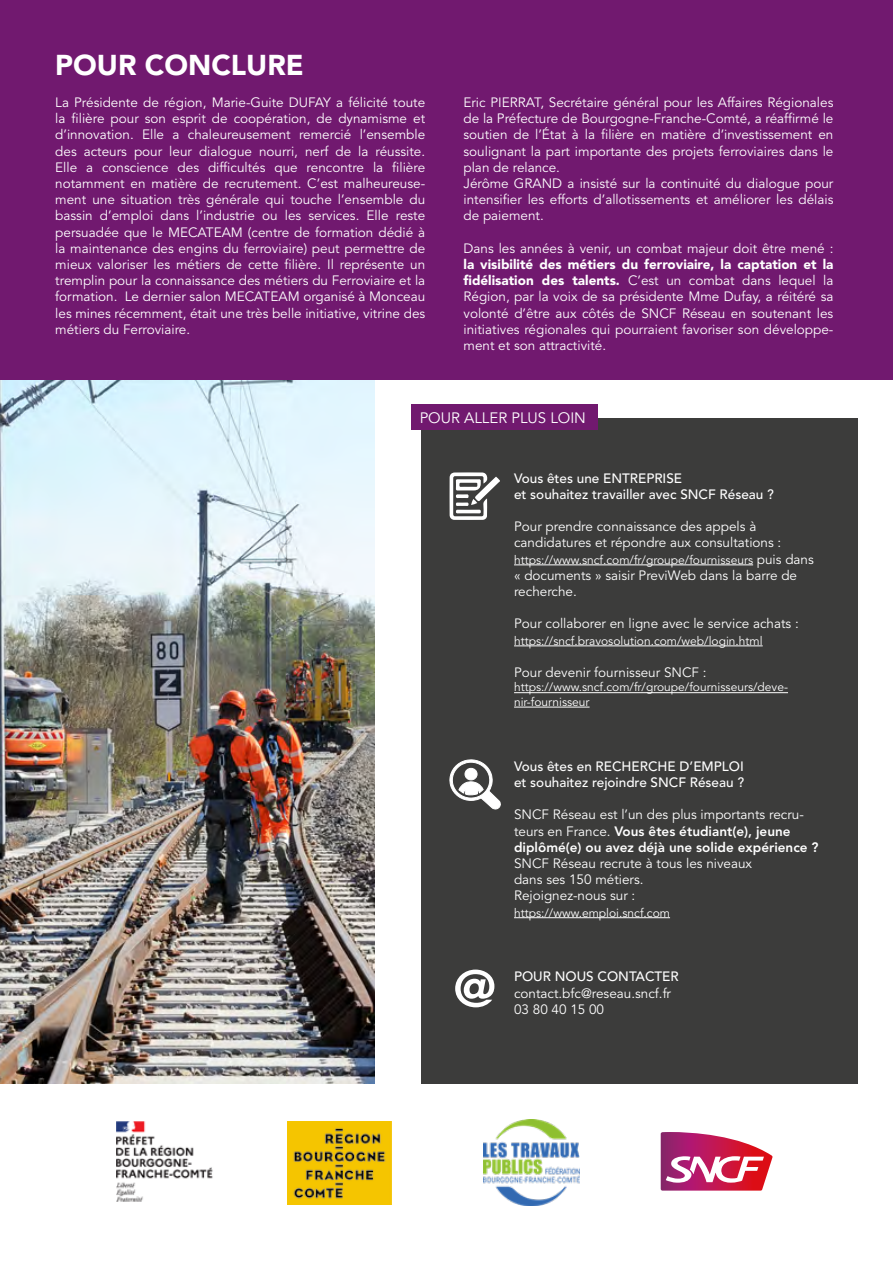
<style>
.page{position:relative;width:893px;height:1263px;background:#fff}
.page>*{position:absolute;margin:0;border:0;box-sizing:border-box;transform-origin:0 0}
.t1{font:900 28.5px "Avenir LT Std";color:#fff}
.t2{font:15px "Avenir LT Std";color:#fff}
.t3{font:13.5px/16.2px "Avenir LT Std";color:#fff}
.t4{font:500 13.5px/16.2px "Avenir LT Std";color:#fff}
.t5{font:800 13.5px/16.2px "Avenir LT Std";color:#fff}
.t6{font:12px/14.4px "Avenir LT Std";color:#fff}
.s1{font-weight:900}
.s2{font-size:13.5px}
.s3{font-weight:400}
</style>
<div class="page">
<div style="left:421px;top:418px;width:437px;height:665px;background:#3c3c3b"></div>
<div style="left:411px;top:404px;width:186px;height:26px;background:#71196f"></div>
<svg style="left:450px;top:472px;width:50px;height:48px"></svg>
<hr style="left:514px;top:564px;width:239px;height:1px;background:#fff">
<hr style="left:514px;top:645px;width:249px;height:1px;background:#fff">
<hr style="left:514px;top:692px;width:274px;height:1px;background:#fff">
<hr style="left:514px;top:707px;width:76px;height:1px;background:#fff">
<hr style="left:514px;top:917px;width:156px;height:1px;background:#fff">
<svg style="left:455px;top:969px;width:39px;height:38px"></svg>
<svg style="left:449px;top:759px;width:52px;height:51px"></svg>
<div style="left:465px;top:768px;width:12px;height:12px;background:#fff;border-radius:50%"></div>
<div style="left:465px;top:768px;width:12px;height:12px;border:1px solid #fff;border-radius:50%"></div>
<img style="left:0;top:380px;width:374px;height:703px">
<div style="left:0;top:0;width:893px;height:380px;background:#71196f"></div>
<svg style="left:661px;top:1132px;width:111px;height:58px"></svg>
<img style="left:483px;top:1120px;width:96px;height:86px">
<img style="left:287px;top:1121px;width:105px;height:83px">
<img style="left:116px;top:1121px;width:97px;height:81px">
<h1 class="t1" style="left:55px;top:48px;width:250px">POUR CONCLURE</h1>
<p class="t3" style="left:55px;top:95px;width:371px;text-align:justify">La Présidente de région, Marie-Guite DUFAY a félicité toute la filière pour son esprit de coopération, de dynamisme et d’innovation. Elle a chaleureusement remercié l’ensemble des acteurs pour leur dialogue nourri, nerf de la réussite.<br>Elle a conscience des difficultés que rencontre la filière notamment en matière de recrutement. C’est malheureuse&shy;ment une situation très générale qui touche l’ensemble du bassin d’emploi dans l’industrie ou les services. Elle reste persuadée que le MECATEAM (centre de formation dédié à la maintenance des engins du ferroviaire) peut permettre de mieux valoriser les métiers de cette filière. Il représente un tremplin pour la connaissance des métiers du Ferroviaire et la formation. Le dernier salon MECATEAM organisé à Monceau les mines récemment, était une très belle initiative, vitrine des métiers du Ferroviaire.</p>
<p class="t3" style="left:463px;top:95px;width:371px">Eric PIERRAT, Secrétaire général pour les Affaires Régionales de la Préfecture de Bourgogne-Franche-Comté, a réaffirmé le soutien de l’État à la filière en matière d’investissement en soulignant la part importante des projets ferroviaires dans le plan de relance.<br>Jérôme GRAND a insisté sur la continuité du dialogue pour intensifier les efforts d’allotissements et améliorer les délais de paiement.</p>
<p class="t3" style="left:463px;top:240px;width:371px">Dans les années à venir, un combat majeur doit être mené :</p>
<p class="t3" style="left:463px;top:257px;width:371px;text-align:justify"><span class="s1">la visibilité des métiers du ferroviaire, la captation et la fidélisation des talents.</span> C’est un combat dans lequel la Région, par la voix de sa présidente Mme Dufay, a réitéré sa volonté d’être aux côtés de SNCF Réseau en soutenant les initiatives régionales qui pourraient favoriser son développe&shy;ment et son attractivité.</p>
<p class="t2" style="left:420px;top:409px;width:168px">POUR ALLER PLUS LOIN</p>
<p class="t4" style="left:514px;top:470px;width:261px">Vous êtes une ENTREPRISE<br>et souhaitez travailler avec SNCF Réseau ?</p>
<p class="t3" style="left:514px;top:519px;width:269px">Pour prendre connaissance des appels à candidatures et répondre aux consultations :</p>
<p class="t6" style="left:514px;top:553px;width:301px">https://www.sncf.com/fr/groupe/fournisseurs <span class="s2">puis dans</span></p>
<p class="t3" style="left:514px;top:567px;width:285px">« documents » saisir PreviWeb dans la barre de recherche.</p>
<p class="t3" style="left:514px;top:616px;width:286px">Pour collaborer en ligne avec le service achats :</p>
<p class="t6" style="left:514px;top:634px;width:250px">https://sncf.bravosolution.com/web/login.html</p>
<p class="t3" style="left:514px;top:665px;width:194px">Pour devenir fournisseur SNCF :</p>
<p class="t6" style="left:514px;top:680px;width:275px">https://www.sncf.com/fr/groupe/fournisseurs/deve&shy;nir-fournisseur</p>
<p class="t4" style="left:514px;top:758px;width:232px">Vous êtes en RECHERCHE D’EMPLOI et souhaitez rejoindre SNCF Réseau ?</p>
<p class="t5" style="left:514px;top:806px;width:306px"><span class="s3">SNCF Réseau est l’un des plus importants recru&shy;teurs en France.</span> Vous êtes étudiant(e), jeune diplômé(e) ou avez déjà une solide expérience ?</p>
<p class="t3" style="left:514px;top:855px;width:240px">SNCF Réseau recrute à tous les niveaux dans ses 150 métiers.<br>Rejoignez-nous sur :</p>
<p class="t6" style="left:514px;top:905px;width:157px">https://www.emploi.sncf.com</p>
<p class="t4" style="left:514px;top:969px;width:166px">POUR NOUS CONTACTER</p>
<p class="t3" style="left:514px;top:985px;width:159px">contact.bfc@reseau.sncf.fr<br>03 80 40 15 00</p>
</div>
